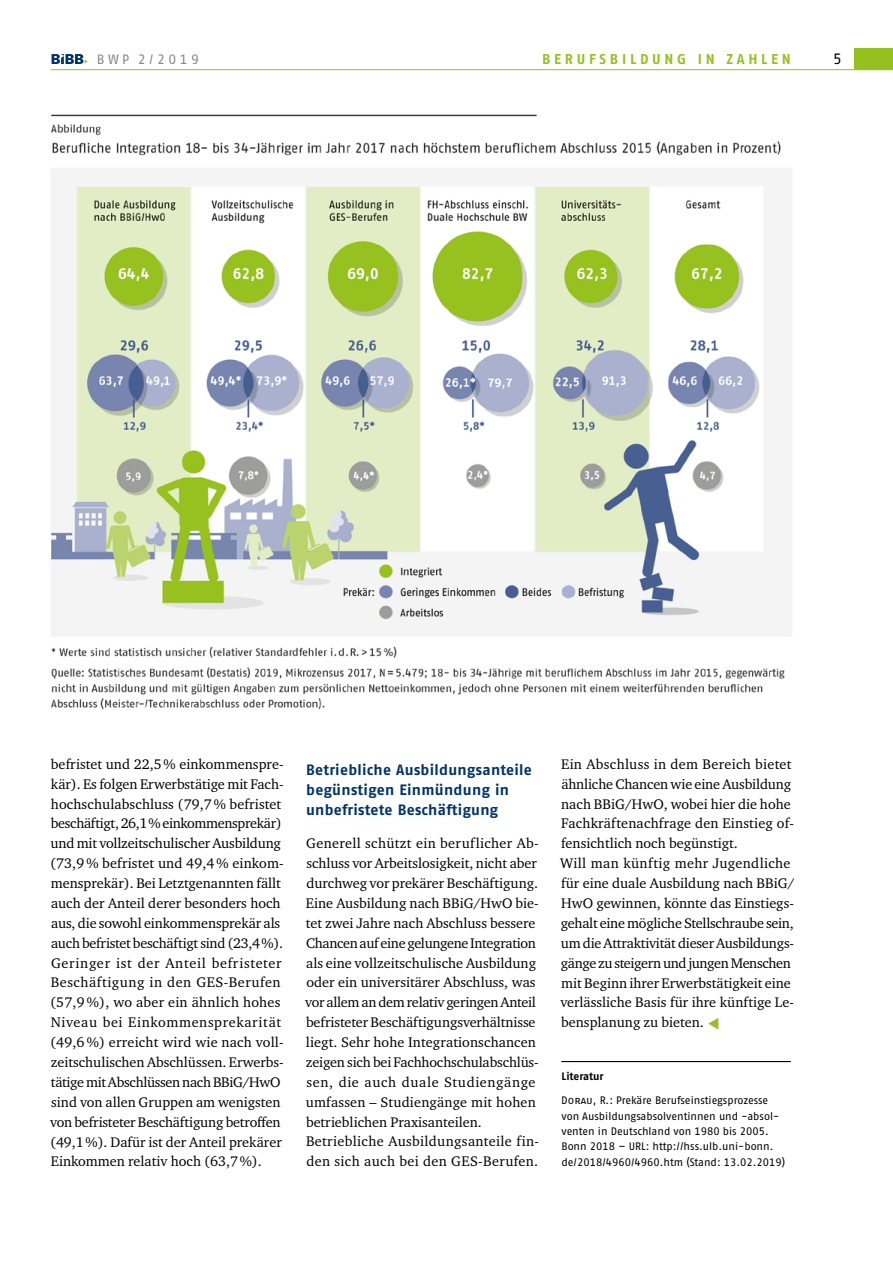
<style>
.page{position:relative;width:893px;height:1263px;background:#fff}
.page>*{position:absolute;margin:0;border:0;box-sizing:border-box;transform-origin:0 0}
.t1{font:700 15px/19.8px "Fago No";letter-spacing:.015em;color:#00336a}
.t2{font:15px "Fago No Regular Tf";color:#000}
.t3{font:14.25px/20px "Charter ITC Pro";color:#000}
.t4{font:700 14.25px "Fago No";letter-spacing:.26em;color:#95c11f}
.t5{font:13.5px "Fago No Regular Tf";letter-spacing:.26em;color:#878787}
.t6{font:10.8px/15.5px "Fago No Regular Tf";color:#000}
.t7{font:700 10.8px "Fago No";letter-spacing:-.01em;color:#000}
.s1{font-family:"Fago No Regular Tf Caps"}
</style>
<div class="page">
<hr style="left:51px;top:69px;width:842px;height:1px;background:#95c11f">
<hr style="left:561px;top:1061px;width:230px;height:1px;background:#000">
<svg style="left:52px;top:54px;width:36px;height:10px"></svg>
<div style="left:855px;top:48px;width:38px;height:22px;background:#95c11f"></div>
<img style="left:51px;top:114px;width:741px;height:596px">
<p class="t5" style="left:97px;top:51px;width:104px">BWP 2/2019</p>
<p class="t4" style="left:542px;top:50px;width:250px">BERUFSBILDUNG IN ZAHLEN</p>
<p class="t2" style="left:833px;top:50px;width:10px">5</p>
<p class="t3" style="left:50px;top:754px;width:234px">befristet und 22,5 % einkommenspre&shy;kär). Es folgen Erwerbstätige mit Fach&shy;hochschulabschluss (79,7 % befristet beschäftigt, 26,1% einkommensprekär) und mit vollzeitschulischer Ausbildung (73,9 % befristet und 49,4 % einkom&shy;mensprekär). Bei Letztgenannten fällt auch der Anteil derer besonders hoch aus, die sowohl einkommensprekär als auch befristet beschäftigt sind (23,4 %).<br>Geringer ist der Anteil befristeter Beschäftigung in den GES-Berufen (57,9 %), wo aber ein ähnlich hohes Niveau bei Einkommensprekarität (49,6 %) erreicht wird wie nach voll&shy;zeitschulischen Abschlüssen. Erwerbs&shy;tätige mit Abschlüssen nach BBiG/HwO sind von allen Gruppen am wenigsten von befristeter Beschäftigung betroffen (49,1 %). Dafür ist der Anteil prekärer Einkommen relativ hoch (63,7 %).</p>
<p class="t1" style="left:306px;top:759px;width:227px">Betriebliche Ausbildungsanteile begünstigen Einmündung in unbefristete Beschäftigung</p>
<p class="t3" style="left:305px;top:833px;width:235px">Generell schützt ein beruflicher Ab&shy;schluss vor Arbeitslosigkeit, nicht aber durchweg vor prekärer Beschäftigung.<br>Eine Ausbildung nach BBiG/HwO bie&shy;tet zwei Jahre nach Abschluss bessere Chancen auf eine gelungene Integration als eine vollzeitschulische Ausbildung oder ein universitärer Abschluss, was vor allem an dem relativ geringen Anteil befristeter Beschäftigungsverhältnisse liegt. Sehr hohe Integrationschancen zeigen sich bei Fachhochschulabschlüs&shy;sen, die auch duale Studiengänge umfassen – Studiengänge mit hohen betrieblichen Praxisanteilen.<br>Betriebliche Ausbildungsanteile fin&shy;den sich auch bei den GES-Berufen.</p>
<p class="t3" style="left:560px;top:754px;width:236px">Ein Abschluss in dem Bereich bietet ähnliche Chancen wie eine Ausbildung nach BBiG/HwO, wobei hier die hohe Fachkräftenachfrage den Einstieg of&shy;fensichtlich noch begünstigt.<br>Will man künftig mehr Jugendliche für eine duale Ausbildung nach BBiG/ HwO gewinnen, könnte das Einstiegs&shy;gehalt eine mögliche Stellschraube sein, um die Attraktivität dieser Ausbildungs&shy;gänge zu steigern und jungen Menschen mit Beginn ihrer Erwerbstätigkeit eine verlässliche Basis für ihre künftige Le&shy;bensplanung zu bieten.</p>
<p class="t7" style="left:562px;top:1070px;width:44px">Literatur</p>
<p class="t6" style="left:561px;top:1093px;width:225px"><span class="s1">Dorau</span>, R.: Prekäre Berufseinstiegsprozesse von Ausbildungsabsolventinnen und -absol&shy;venten in Deutschland von 1980 bis 2005.<br>Bonn 2018 – URL: http://hss.ulb.uni-bonn. de/2018/4960/4960.htm (Stand: 13.02.2019)</p>
</div>
